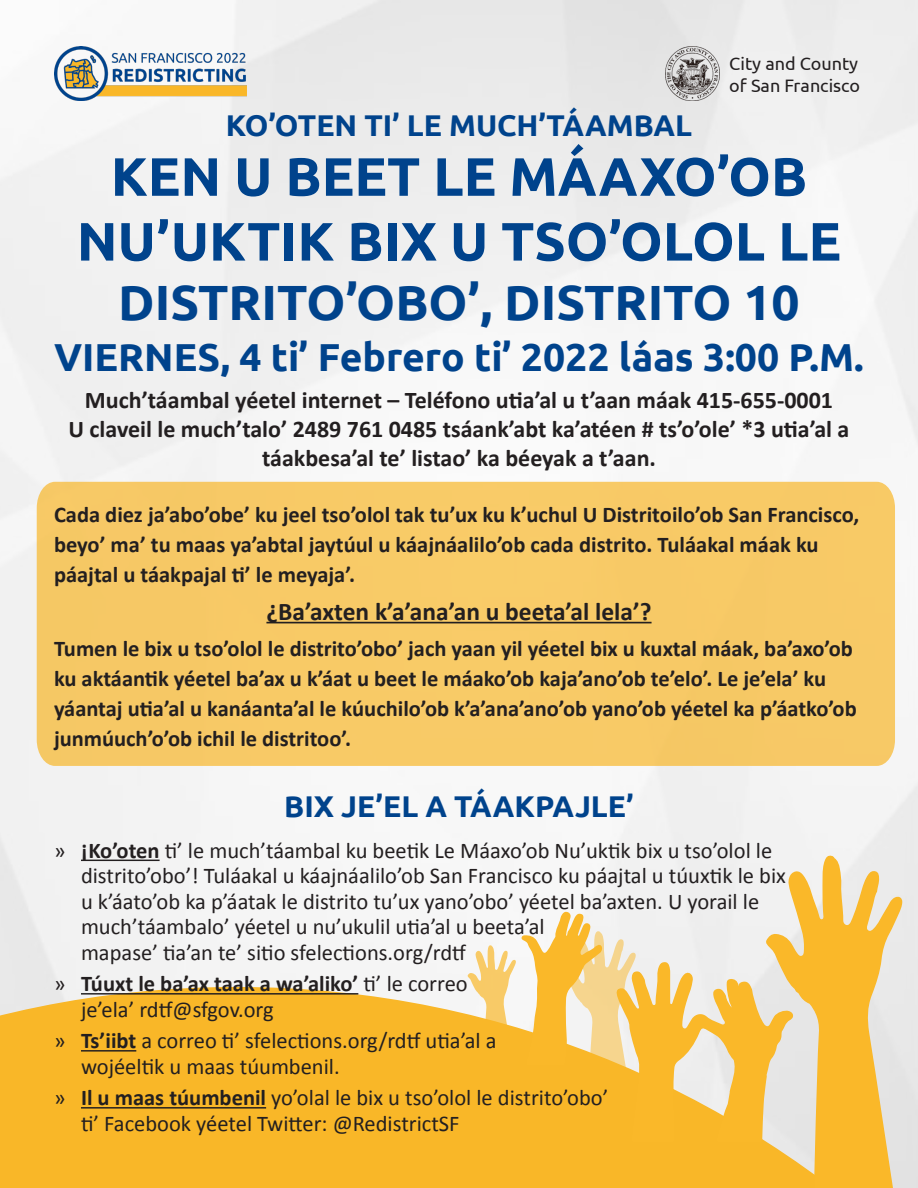
<style>
.page{position:relative;width:918px;height:1188px;background:#fff}
.page>*{position:absolute;margin:0;border:0;box-sizing:border-box;transform-origin:0 0}
.t1{font:700 54px/64.8px "Ubuntu";color:#00438c;text-align:center}
.t2{font:700 49.5px "Ubuntu";color:#00438c}
.t3{font:700 39px "Ubuntu";color:#00438c}
.t4{font:700 30px "Ubuntu";color:#00438c}
.t5{font:700 25.5px "Calibri";color:#231f20}
.t6{font:700 24px/28.8px "Calibri";color:#231f20;text-align:center}
.t7{font:22.5px/25.5px "Calibri";color:#231f20}
.t8{font:700 22.5px/30px "Calibri";color:#231f20}
.t9{font:18px/21.6px "Ubuntu";color:#231f20}
.s1{font-weight:700}
</style>
<div class="page">
<img style="left:0;top:0;width:918px;height:987px">
<div style="left:37px;top:482px;width:858px;height:284px;background:#f8c966"></div>
<div style="left:0;top:987px;width:918px;height:201px;background:#f9b728"></div>
<img style="left:54px;top:47px;width:192px;height:54px">
<img style="left:665px;top:46px;width:55px;height:55px">
<svg style="left:765px;top:855px;width:138px;height:333px;background:#f2cc77"></svg>
<svg style="left:467px;top:911px;width:327px;height:231px"></svg>
<hr style="left:266px;top:622px;width:386px;height:1px;background:#231f20">
<hr style="left:81px;top:860px;width:79px;height:1px;background:#231f20">
<hr style="left:81px;top:993px;width:277px;height:2px;background:#231f20">
<hr style="left:81px;top:1050px;width:55px;height:2px;background:#231f20">
<hr style="left:81px;top:1107px;width:185px;height:2px;background:#231f20">
<p class="t9" style="left:729px;top:52px;width:132px">City and County of San Francisco</p>
<p class="t4" style="left:226px;top:107px;width:468px">KO’OTEN TI’ LE MUCH’TÁAMBAL</p>
<p class="t1" style="left:77px;top:143px;width:766px">KEN U BEET LE MÁAXO’OB<br>NU’UKTIK BIX U TSO’OLOL LE</p>
<p class="t2" style="left:118px;top:272px;width:683px">DISTRITO’OBO’, DISTRITO 10</p>
<p class="t3" style="left:54px;top:333px;width:811px">VIERNES, 4 ti’ Febrero ti’ 2022 láas 3:00 P.M.</p>
<p class="t6" style="left:69px;top:385px;width:783px">Much’táambal yéetel internet – Teléfono utia’al u t’aan máak 415-655-0001<br>U claveil le much’talo’ 2489 761 0485 tsáank’abt ka’atéen # ts’o’ole’ *3 utia’al a táakbesa’al te’ listao’ ka béeyak a t’aan.</p>
<p class="t8" style="left:54px;top:498px;width:807px">Cada diez ja’abo’obe’ ku jeel tso’olol tak tu’ux ku k’uchul U Distritoilo’ob San Francisco, beyo’ ma’ tu maas ya’abtal jaytúul u káajnáalilo’ob cada distrito. Tuláakal máak ku páajtal u táakpajal ti’ le meyaja’.</p>
<p class="t5" style="left:266px;top:593px;width:387px">¿Ba’axten k’a’ana’an u beeta’al lela’?</p>
<p class="t8" style="left:54px;top:632px;width:804px">Tumen le bix u tso’olol le distrito’obo’ jach yaan yil yéetel bix u kuxtal máak, ba’axo’ob ku aktáantik yéetel ba’ax u k’áat u beet le máako’ob kaja’ano’ob te’elo’. Le je’ela’ ku yáantaj utia’al u kanáanta’al le kúuchilo’ob k’a’ana’ano’ob yano’ob yéetel ka p’áatko’ob junmúuch’o’ob ichil le distritoo’.</p>
<p class="t4" style="left:284px;top:788px;width:351px">BIX JE’EL A TÁAKPAJLE’</p>
<p class="t7" style="left:81px;top:837px;width:706px;text-indent:-27px">» <span class="s1">¡Ko’oten</span> ti’ le much’táambal ku beetik Le Máaxo’ob Nu’uktik bix u tso’olol le distrito’obo’! Tuláakal u káajnáalilo’ob San Francisco ku páajtal u túuxtik le bix u k’áato’ob ka p’áatak le distrito tu’ux yano’obo’ yéetel ba’axten. U yorail le much’táambalo’ yéetel u nu’ukulil utia’al u beeta’al<br>mapase’ tia’an te’ sitio sfelections.org/rdtf</p>
<p class="t7" style="left:81px;top:970px;width:388px;text-indent:-27px">» <span class="s1">Túuxt le ba’ax taak a wa’aliko’</span> ti’ le correo je’ela’ rdtf@sfgov.org</p>
<p class="t7" style="left:81px;top:1027px;width:417px;text-indent:-27px">» <span class="s1">Ts’iibt</span> a correo ti’ sfelections.org/rdtf utia’al a wojéeltik u maas túumbenil.</p>
<p class="t7" style="left:81px;top:1084px;width:529px;text-indent:-27px">» <span class="s1">Il u maas túumbenil</span> yo’olal le bix u tso’olol le distrito’obo’ ti’ Facebook yéetel Twitter: @RedistrictSF</p>
</div>
